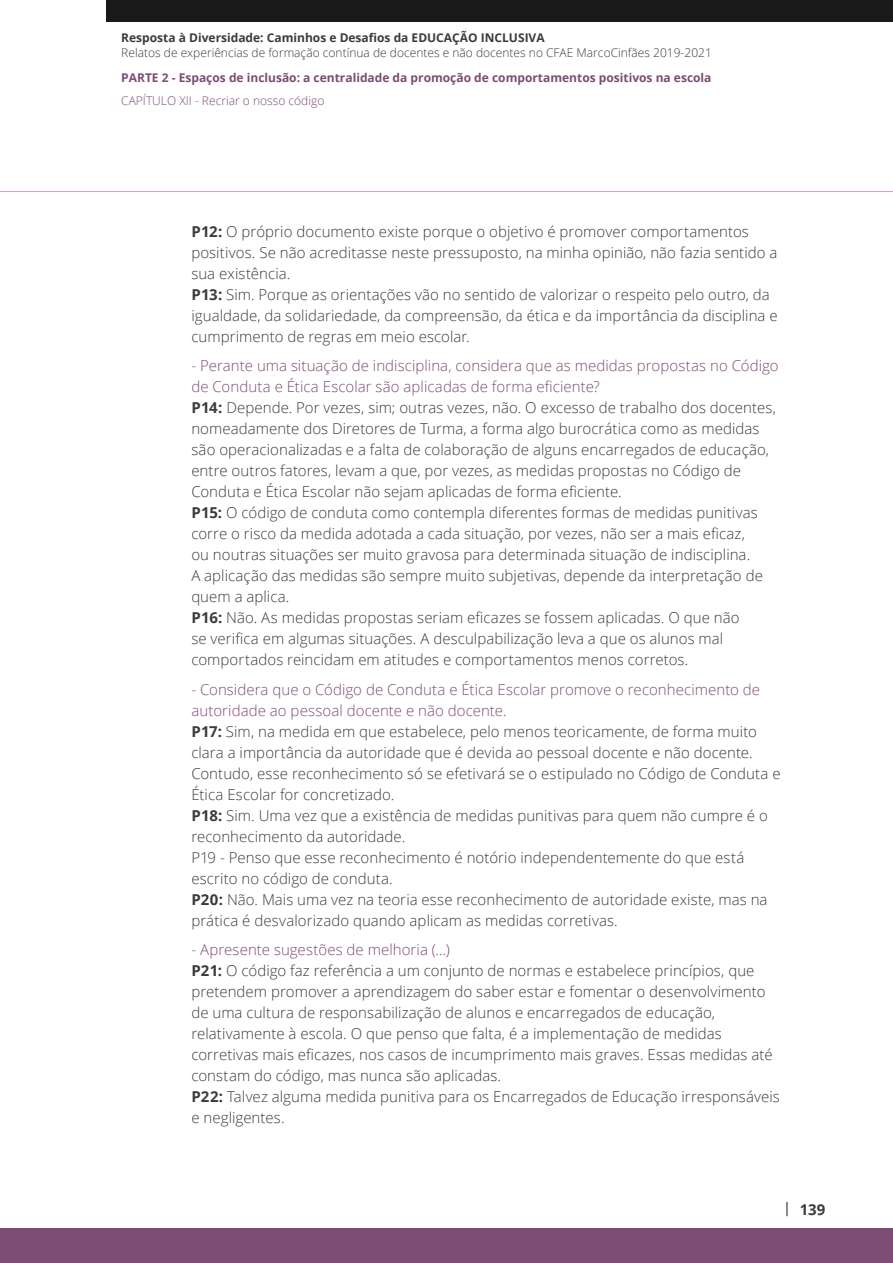
<style>
.page{position:relative;width:893px;height:1263px;background:#fff}
.page>*{position:absolute;margin:0;border:0;box-sizing:border-box;transform-origin:0 0}
.t1{font:300 15px/21px "Open Sans";letter-spacing:.005em;color:#3b3b3b}
.t2{font:700 15px "Open Sans";color:#3b3b3b}
.t3{font:300 12px "Open Sans";color:#3b3b3b}
.t4{font:700 12px "Open Sans";color:#7c4c74}
.t5{font:700 12px "Open Sans";color:#3b3b3b}
.t6{font:300 12px "Open Sans";color:#7c4c74}
.s1{font-weight:700}
.s2{color:#7c4c74}
</style>
<div class="page">
<div style="left:106px;top:0;width:787px;height:21px;background:#1a1a1a"></div>
<div style="left:0;top:1229px;width:893px;height:34px;background:#7c4c74"></div>
<svg style="left:787px;top:1202px;width:1px;height:14px"></svg>
<hr style="left:0;top:191px;width:893px;height:1px;background:#c8a2c9">
<p class="t5" style="left:121px;top:29px;width:425px">Resposta à Diversidade: Caminhos e Desafios da EDUCAÇÃO INCLUSIVA</p>
<p class="t3" style="left:121px;top:44px;width:592px">Relatos de experiências de formação contínua de docentes e não docentes no CFAE MarcoCinfães 2019-2021</p>
<p class="t4" style="left:121px;top:69px;width:592px">PARTE 2 - Espaços de inclusão: a centralidade da promoção de comportamentos positivos na escola</p>
<p class="t6" style="left:121px;top:93px;width:205px">CAPÍTULO XII - Recriar o nosso código</p>
<p class="t1" style="left:191px;top:220px;width:588px"><span class="s1">P12:</span> O próprio documento existe porque o objetivo é promover comportamentos positivos. Se não acreditasse neste pressuposto, na minha opinião, não fazia sentido a sua existência.<br><span class="s1">P13:</span> Sim. Porque as orientações vão no sentido de valorizar o respeito pelo outro, da igualdade, da solidariedade, da compreensão, da ética e da importância da disciplina e cumprimento de regras em meio escolar.</p>
<p class="t1" style="left:191px;top:355px;width:589px"><span class="s2">- Perante uma situação de indisciplina, considera que as medidas propostas no Código de Conduta e Ética Escolar são aplicadas de forma eficiente?<br></span><span class="s1">P14:</span> Depende. Por vezes, sim; outras vezes, não. O excesso de trabalho dos docentes, nomeadamente dos Diretores de Turma, a forma algo burocrática como as medidas são operacionalizadas e a falta de colaboração de alguns encarregados de educação, entre outros fatores, levam a que, por vezes, as medidas propostas no Código de Conduta e Ética Escolar não sejam aplicadas de forma eficiente.<br><span class="s1">P15:</span> O código de conduta como contempla diferentes formas de medidas punitivas corre o risco da medida adotada a cada situação, por vezes, não ser a mais eficaz,<br>ou noutras situações ser muito gravosa para determinada situação de indisciplina.<br>A aplicação das medidas são sempre muito subjetivas, depende da interpretação de quem a aplica.<br><span class="s1">P16:</span> Não. As medidas propostas seriam eficazes se fossem aplicadas. O que não<br>se verifica em algumas situações. A desculpabilização leva a que os alunos mal comportados reincidam em atitudes e comportamentos menos corretos.</p>
<p class="t1" style="left:191px;top:678px;width:591px"><span class="s2">- Considera que o Código de Conduta e Ética Escolar promove o reconhecimento de autoridade ao pessoal docente e não docente.<br></span><span class="s1">P17:</span> Sim, na medida em que estabelece, pelo menos teoricamente, de forma muito clara a importância da autoridade que é devida ao pessoal docente e não docente.<br>Contudo, esse reconhecimento só se efetivará se o estipulado no Código de Conduta e Ética Escolar for concretizado.<br><span class="s1">P18:</span> Sim. Uma vez que a existência de medidas punitivas para quem não cumpre é o reconhecimento da autoridade.<br>P19 - Penso que esse reconhecimento é notório independentemente do que está escrito no código de conduta.<br><span class="s1">P20:</span> Não. Mais uma vez na teoria esse reconhecimento de autoridade existe, mas na prática é desvalorizado quando aplicam as medidas corretivas.</p>
<p class="t1" style="left:191px;top:939px;width:590px"><span class="s2">- Apresente sugestões de melhoria (…)<br></span><span class="s1">P21:</span> O código faz referência a um conjunto de normas e estabelece princípios, que pretendem promover a aprendizagem do saber estar e fomentar o desenvolvimento de uma cultura de responsabilização de alunos e encarregados de educação, relativamente à escola. O que penso que falta, é a implementação de medidas corretivas mais eficazes, nos casos de incumprimento mais graves. Essas medidas até constam do código, mas nunca são aplicadas.<br><span class="s1">P22:</span> Talvez alguma medida punitiva para os Encarregados de Educação irresponsáveis e negligentes.</p>
<p class="t2" style="left:800px;top:1199px;width:27px">139</p>
</div>
